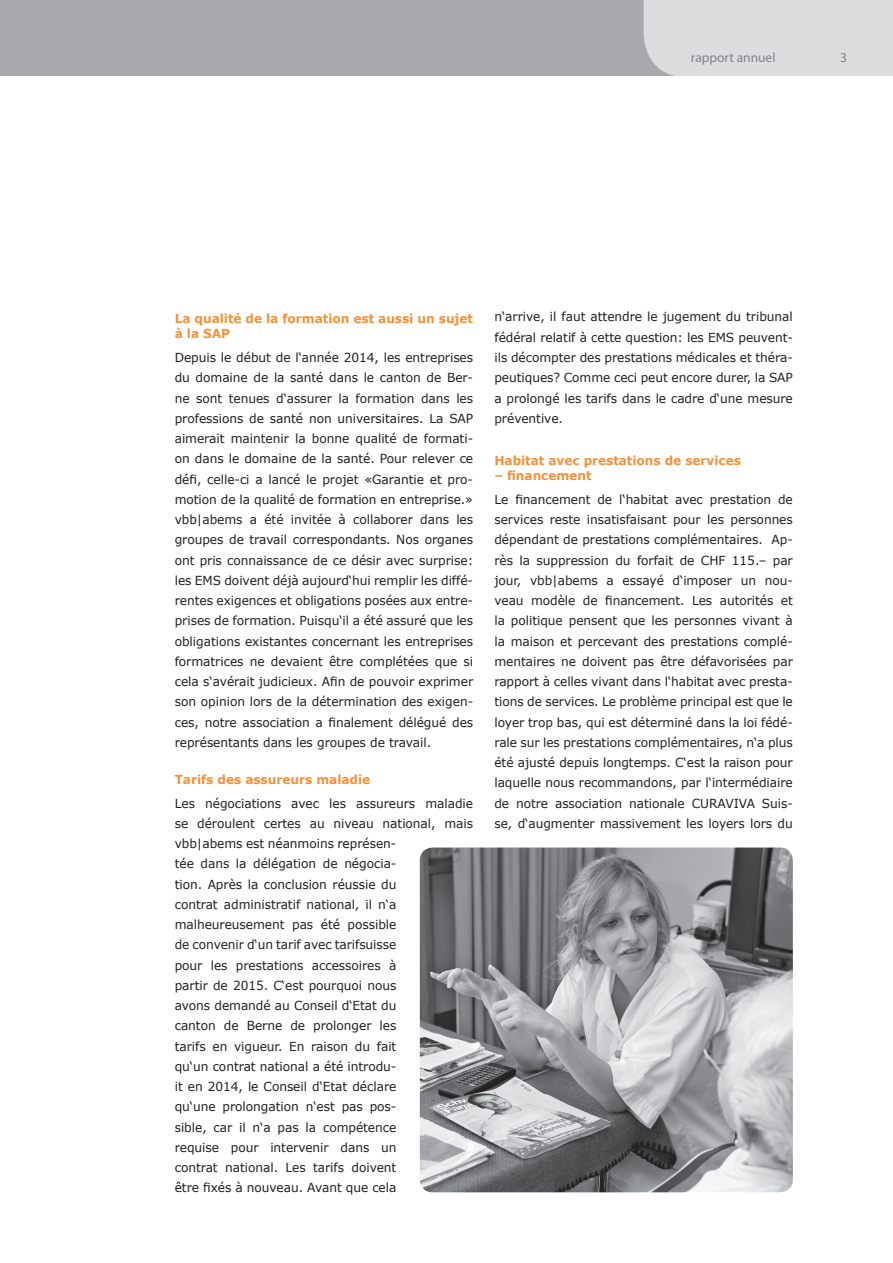
<style>
.page{position:relative;width:893px;height:1263px;background:#fff}
.page>*{position:absolute;margin:0;border:0;box-sizing:border-box;transform-origin:0 0}
.t1{font:13.5px "Myriad Pro";color:#808285}
.t2{font:12.45px/20.2px "Verdana";letter-spacing:-.005em;color:#231f20;text-align:justify}
.t3{font:700 12.45px/15px "Verdana";letter-spacing:-.005em;color:#f6913b}
</style>
<div class="page">
<div style="left:0;top:0;width:644px;height:76px;background:#a8a9ad"></div>
<div style="left:644px;top:0;width:249px;height:76px;background:#dcdddf"></div>
<img style="left:420px;top:847px;width:373px;height:345px">
<p class="t1" style="left:691px;top:49px;width:86px">rapport annuel</p>
<p class="t1" style="left:840px;top:49px;width:8px">3</p>
<p class="t3" style="left:175px;top:311px;width:300px">La qualité de la formation est aussi un sujet à la SAP</p>
<p class="t2" style="left:175px;top:347px;width:300px">Depuis le début de l‘année 2014, les entreprises du domaine de la santé dans le canton de Ber&shy;ne sont tenues d‘assurer la formation dans les professions de santé non universitaires. La SAP aimerait maintenir la bonne qualité de formati&shy;on dans le domaine de la santé. Pour relever ce défi, celle-ci a lancé le projet «Garantie et pro&shy;motion de la qualité de formation en entreprise.» vbb|abems a été invitée à collaborer dans les groupes de travail correspondants. Nos organes ont pris connaissance de ce désir avec surprise: les EMS doivent déjà aujourd‘hui remplir les diffé&shy;rentes exigences et obligations posées aux entre&shy;prises de formation. Puisqu‘il a été assuré que les obligations existantes concernant les entreprises formatrices ne devaient être complétées que si cela s‘avérait judicieux. Afin de pouvoir exprimer son opinion lors de la détermination des exigen&shy;ces, notre association a finalement délégué des représentants dans les groupes de travail.</p>
<p class="t3" style="left:175px;top:772px;width:197px">Tarifs des assureurs maladie</p>
<p class="t2" style="left:175px;top:793px;width:300px;text-align:left">Les négociations avec les assureurs maladie se déroulent certes au niveau national, mais vbb|abems est néanmoins représen-<br>tée dans la délégation de négocia-<br>tion. Après la conclusion réussie du<br>contrat administratif national, il n‘a malheureusement pas été possible<br>de convenir d‘un tarif avec tarifsuisse<br>pour les prestations accessoires à<br>partir de 2015. C‘est pourquoi nous<br>avons demandé au Conseil d‘Etat du<br>canton de Berne de prolonger les<br>tarifs en vigueur. En raison du fait<br>qu‘un contrat national a été introdu-<br>it en 2014, le Conseil d‘Etat déclare<br>qu‘une prolongation n‘est pas pos-<br>sible, car il n‘a pas la compétence<br>requise pour intervenir dans un<br>contrat national. Les tarifs doivent<br>être fixés à nouveau. Avant que cela</p>
<p class="t2" style="left:494px;top:307px;width:300px">n‘arrive, il faut attendre le jugement du tribunal fédéral relatif à cette question: les EMS peuvent&shy;ils décompter des prestations médicales et théra&shy;peutiques? Comme ceci peut encore durer, la SAP a prolongé les tarifs dans le cadre d‘une mesure préventive.</p>
<p class="t3" style="left:494px;top:452px;width:248px">Habitat avec prestations de services</p>
<p class="t3" style="left:494px;top:467px;width:99px">– financement</p>
<p class="t2" style="left:494px;top:489px;width:300px">Le financement de l‘habitat avec prestation de services reste insatisfaisant pour les personnes dépendant de prestations complémentaires. Ap&shy;rès la suppression du forfait de CHF 115.– par jour, vbb|abems a essayé d‘imposer un nou&shy;veau modèle de financement. Les autorités et la politique pensent que les personnes vivant à la maison et percevant des prestations complé&shy;mentaires ne doivent pas être défavorisées par rapport à celles vivant dans l‘habitat avec presta&shy;tions de services. Le problème principal est que le loyer trop bas, qui est déterminé dans la loi fédé&shy;rale sur les prestations complémentaires, n‘a plus été ajusté depuis longtemps. C‘est la raison pour laquelle nous recommandons, par l‘intermédiaire de notre association nationale CURAVIVA Suis&shy;se, d‘augmenter massivement les loyers lors du</p>
</div>
